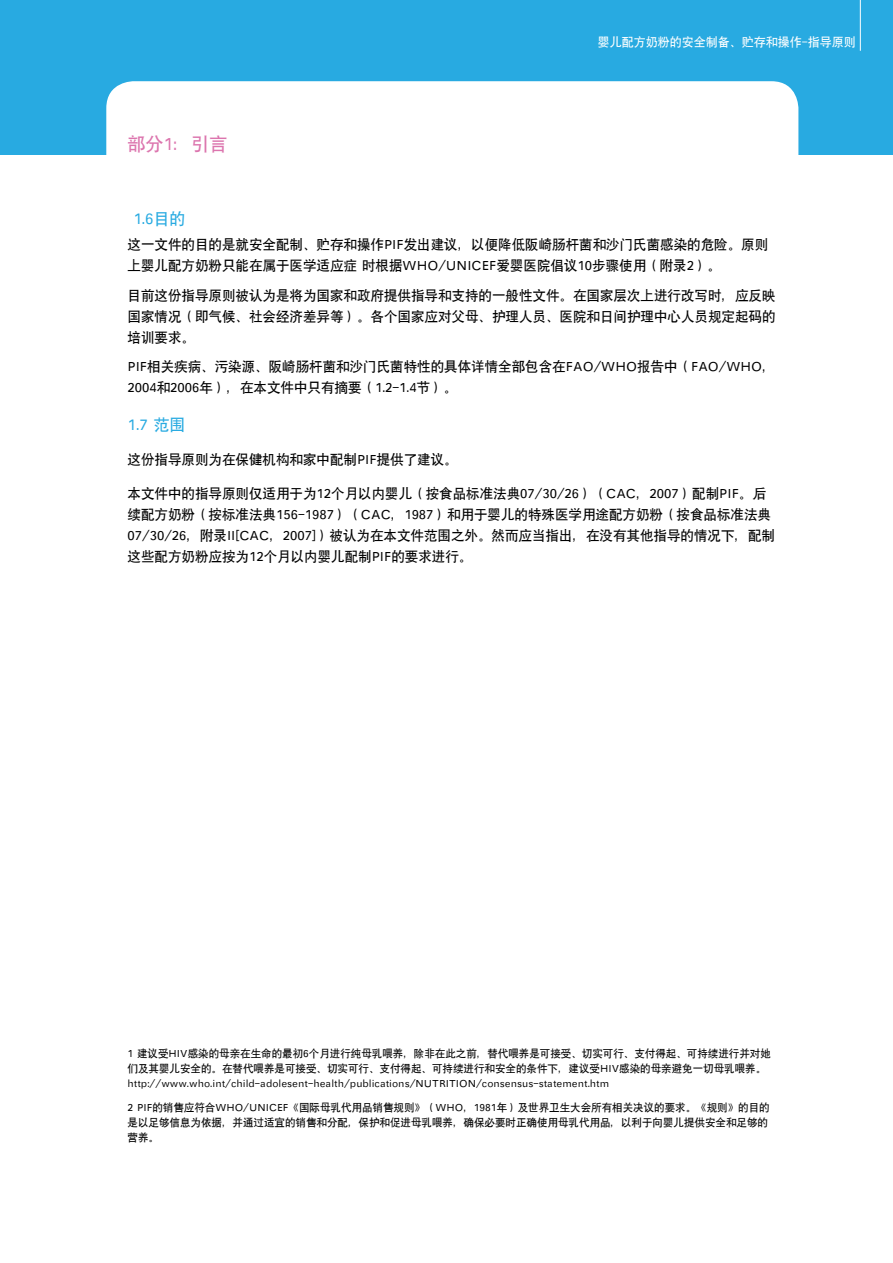
<style>
.page{position:relative;width:893px;height:1263px;background:#fff}
.page>*{position:absolute;margin:0;border:0;box-sizing:border-box;transform-origin:0 0}
.t1{font:18px "SIL Hei Med Jian";color:#dc75ae}
.t2{font:15.75px "SIL Hei Med Jian";color:#28aae1}
.t3{font:13.5px/21px "SIL Hei Med Jian";color:#000}
.t4{font:12px "SIL Hei Med Jian";color:#fff}
.t5{font:10.5px/15px "SIL Hei Med Jian";color:#000}
</style>
<div class="page">
<div style="left:0;top:0;width:893px;height:154px;background:#28aae1"></div>
<div style="left:106px;top:81px;width:692px;height:103px;background:#fff;border-radius:27px"></div>
<hr style="left:860px;top:0;width:1px;height:51px;background:#fff">
<h1 class="t1" style="left:128px;top:132px;width:101px">部分1：引言</h1>
<p class="t4" style="left:598px;top:34px;width:259px">婴儿配方奶粉的安全制备、贮存和操作-指导原则</p>
<p class="t2" style="left:133px;top:208px;width:53px">1.6目的</p>
<p class="t3" style="left:128px;top:233px;width:642px">这一文件的目的是就安全配制、贮存和操作PIF发出建议，以便降低阪崎肠杆菌和沙门氏菌感染的危险。原则上婴儿配方奶粉只能在属于医学适应症 时根据WHO/UNICEF爱婴医院倡议10步骤使用（附录2）。</p>
<p class="t3" style="left:128px;top:284px;width:649px;text-align:justify">目前这份指导原则被认为是将为国家和政府提供指导和支持的一般性文件。在国家层次上进行改写时，应反映国家情况（即气候、社会经济差异等）。各个国家应对父母、护理人员、医院和日间护理中心人员规定起码的培训要求。</p>
<p class="t3" style="left:128px;top:355px;width:650px">PIF相关疾病、污染源、阪崎肠杆菌和沙门氏菌特性的具体详情全部包含在FAO/WHO报告中（FAO/WHO，<br>2004和2006年），在本文件中只有摘要（1.2-1.4节）。</p>
<p class="t2" style="left:128px;top:414px;width:59px">1.7 范围</p>
<p class="t3" style="left:128px;top:448px;width:332px">这份指导原则为在保健机构和家中配制PIF提供了建议。</p>
<p class="t3" style="left:128px;top:482px;width:649px">本文件中的指导原则仅适用于为12个月以内婴儿（按食品标准法典07/30/26）（CAC，2007）配制PIF。后续配方奶粉（按标准法典156-1987）（CAC，1987）和用于婴儿的特殊医学用途配方奶粉（按食品标准法典07/30/26，附录II[CAC，2007]）被认为在本文件范围之外。然而应当指出，在没有其他指导的情况下，配制这些配方奶粉应按为12个月以内婴儿配制PIF的要求进行。</p>
<p class="t5" style="left:128px;top:1045px;width:645px">1 建议受HIV感染的母亲在生命的最初6个月进行纯母乳喂养，除非在此之前，替代喂养是可接受、切实可行、支付得起、可持续进行并对她们及其婴儿安全的。在替代喂养是可接受、切实可行、支付得起、可持续进行和安全的条件下，建议受HIV感染的母亲避免一切母乳喂养。http://www.who.int/child-adolesent-health/publications/NUTRITION/consensus-statement.htm</p>
<p class="t5" style="left:128px;top:1098px;width:644px">2 PIF的销售应符合WHO/UNICEF《国际母乳代用品销售规则》（WHO，1981年）及世界卫生大会所有相关决议的要求。《规则》的目的是以足够信息为依据，并通过适宜的销售和分配，保护和促进母乳喂养，确保必要时正确使用母乳代用品，以利于向婴儿提供安全和足够的营养。</p>
</div>
